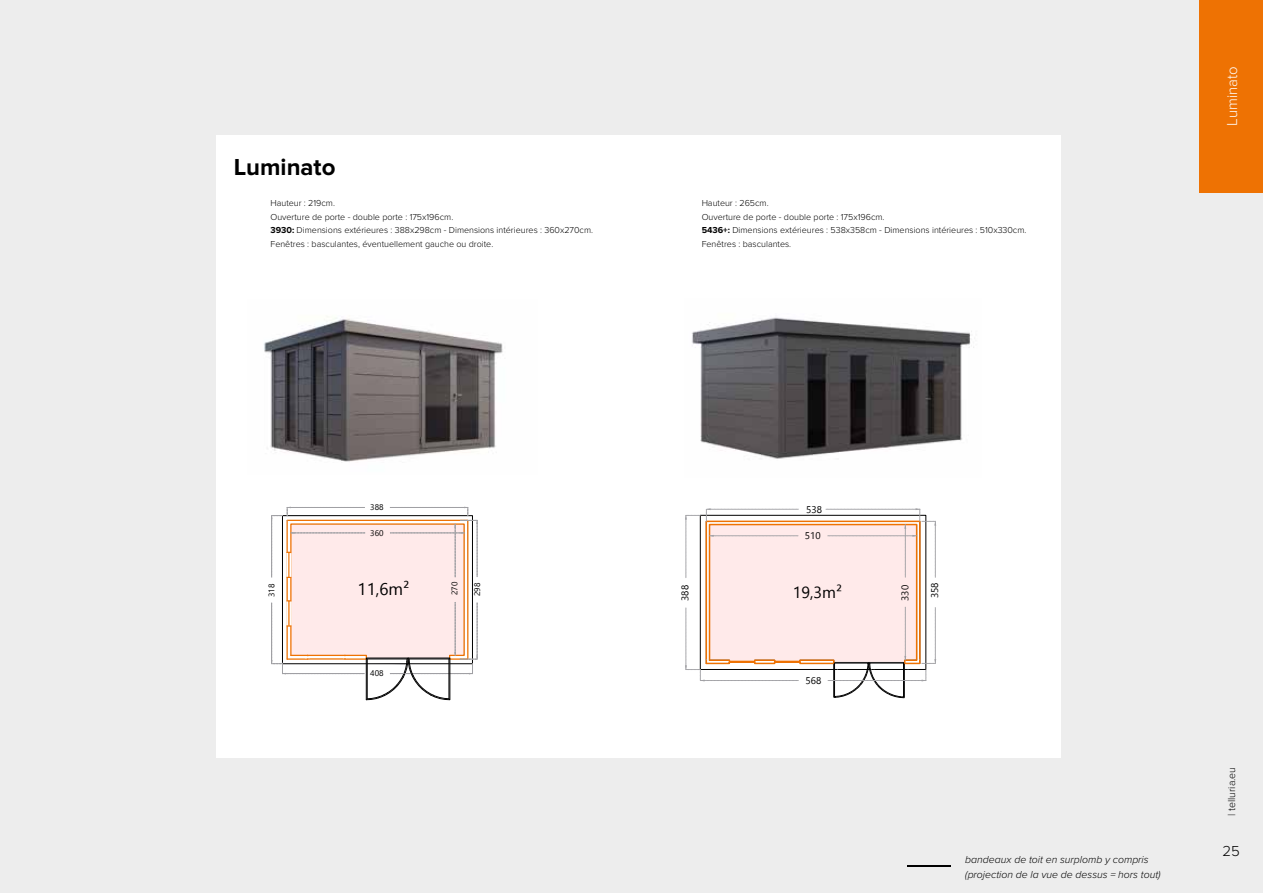
<style>
.page{position:relative;width:1263px;height:893px;background:#ededed}
.page>*{position:absolute;margin:0;border:0;box-sizing:border-box;transform-origin:0 0}
.t1{font:700 24px "Proxima Nova";color:#000}
.t2{font:16.95px "Segoe UI";color:#000}
.t3{font:16.05px "Segoe UI";color:#000}
.t4{font:300 15px "Proxima Nova";color:#fff}
.t5{font:300 15px "Proxima Nova";color:#000}
.t6{font:italic 300 10.5px/15px "Proxima Nova";color:#000}
.t7{font:300 10.5px "Proxima Nova";color:#000}
.t8{font:9.75px "Segoe UI";color:#000}
.t9{font:300 9px/13.5px "Proxima Nova";color:#000}
.t10{font:8.25px "Segoe UI";color:#000}
.s1{font-weight:700}
</style>
<div class="page">
<div style="left:216px;top:135px;width:844px;height:622px;background:#fff"></div>
<img style="left:264px;top:316px;width:239px;height:146px">
<img style="left:692px;top:317px;width:282px;height:142px">
<div style="left:1199px;top:0;width:64px;height:192px;background:#ee7203"></div>
<hr style="left:907px;top:865px;width:44px;height:1px;background:#000">
<svg style="left:271px;top:507px;width:207px;height:193px"></svg>
<hr style="left:286px;top:553px;width:2px;height:24px;background:#fff">
<svg style="left:685px;top:508px;width:251px;height:190px"></svg>
<h1 class="t1" style="left:234px;top:153px;width:103px">Luminato</h1>
<p class="t9" style="left:270px;top:196px;width:324px">Hauteur : 219cm.<br>Ouverture de porte - double porte : 175x196cm.<br><span class="s1">3930:</span> Dimensions extérieures : 388x298cm - Dimensions intérieures : 360x270cm.<br>Fenêtres : basculantes, éventuellement gauche ou droite.</p>
<p class="t9" style="left:702px;top:196px;width:326px">Hauteur : 265cm.<br>Ouverture de porte - double porte : 175x196cm.<br><span class="s1">5436+:</span> Dimensions extérieures : 538x358cm - Dimensions intérieures : 510x330cm.<br>Fenêtres : basculantes.</p>
<h3 class="t4" style="left:1223px;top:126px;width:61px;rotate:-90deg">Luminato</h3>
<p class="t10" style="left:370px;top:501px;width:15px">388</p>
<p class="t8" style="left:806px;top:502px;width:17px">538</p>
<p class="t10" style="left:370px;top:526px;width:15px">360</p>
<p class="t8" style="left:805px;top:528px;width:17px">510</p>
<p class="t10" style="left:265px;top:597px;width:15px;rotate:-90deg">318</p>
<h2 class="t2" style="left:358px;top:576px;width:53px">11,6m²</h2>
<p class="t10" style="left:448px;top:595px;width:15px;rotate:-90deg">270</p>
<p class="t10" style="left:470px;top:596px;width:15px;rotate:-90deg">298</p>
<h3 class="t3" style="left:793px;top:580px;width:51px">19,3m²</h3>
<p class="t8" style="left:677px;top:601px;width:17px;rotate:-90deg">388</p>
<p class="t8" style="left:897px;top:601px;width:17px;rotate:-90deg">330</p>
<p class="t8" style="left:927px;top:598px;width:17px;rotate:-90deg">358</p>
<p class="t10" style="left:370px;top:667px;width:15px">408</p>
<p class="t8" style="left:806px;top:672px;width:17px">568</p>
<p class="t6" style="left:965px;top:851px;width:197px">bandeaux de toit en surplomb y compris (projection de la vue de dessus = hors tout)</p>
<p class="t7" style="left:1226px;top:816px;width:50px;rotate:-90deg">| telluria.eu</p>
<h3 class="t5" style="left:1222px;top:843px;width:19px">25</h3>
</div>
